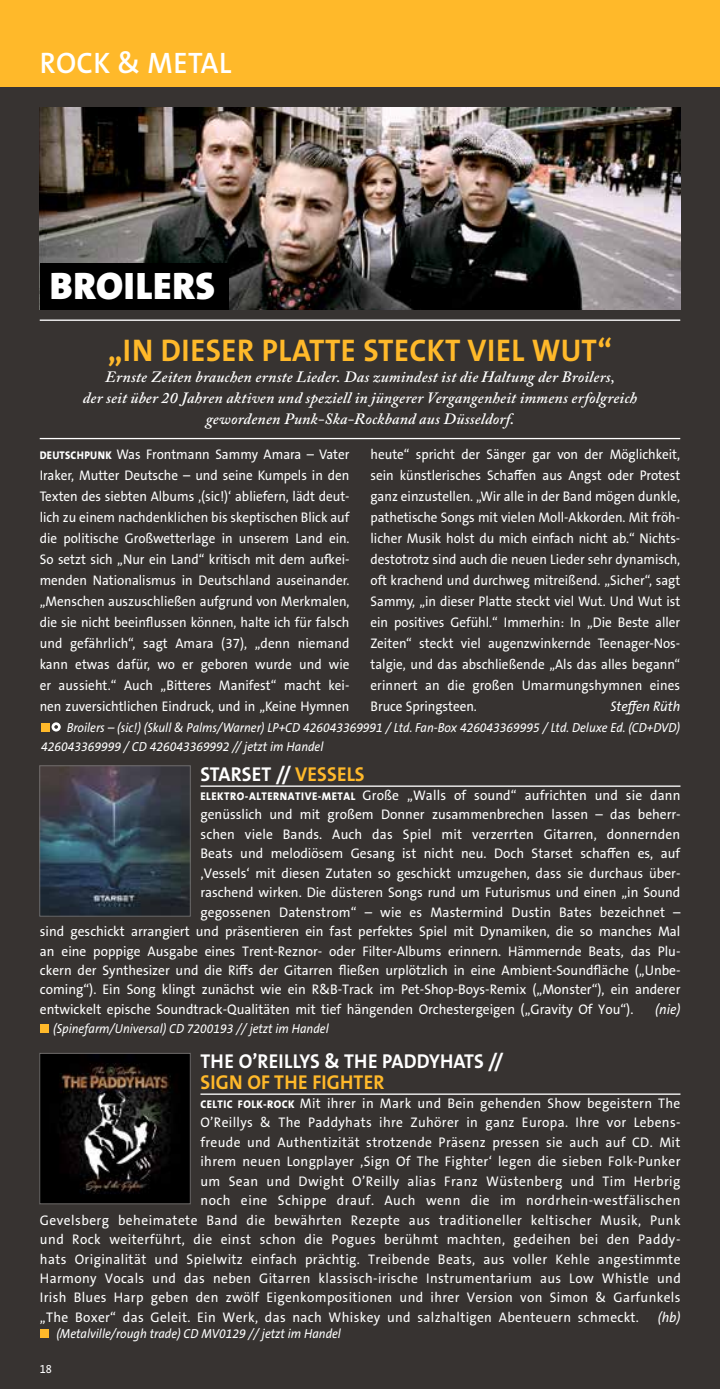
<style>
.page{position:relative;width:720px;height:1389px;background:#fff}
.page>*{position:absolute;margin:0;border:0;box-sizing:border-box;transform-origin:0 0}
.t1{font:900 38.5px "The Sans B Plus W9";letter-spacing:.015em;color:#fff}
.t2{font:700 31.5px "The Sans B Plus W7";letter-spacing:.015em;color:#ffb92a;scale:.96 1}
.t3{font:600 29.75px "The Sans B Plus W6";letter-spacing:.015em;color:#fff;scale:.96 1}
.t4{font:700 20.12px "The Sans B Plus W7";letter-spacing:.01em;color:#fff;scale:.96 1}
.t5{font:700 20.12px "The Sans B Plus W7";letter-spacing:.01em;color:#ffb92a;scale:.96 1}
.t6{font:italic 600 15.75px/21px "Adobe Caslon Pro";letter-spacing:.01em;color:#fff;text-align:center}
.t7{font:14px "The Sans B Plus W5 Plain";letter-spacing:.01em;color:#fff;scale:.96 1}
.t8{font:14px/21px "The Sans B Plus W5 Plain";letter-spacing:.01em;color:#fff;text-align:justify;scale:.94 1}
.t9{font:14px "The Sans B Plus W5 Plain";letter-spacing:.035em;color:#fff;scale:.96 1}
.t10{font:14px "The Sans B Plus W5 Plain";letter-spacing:.03em;color:#fff;scale:.96 1}
.t11{font:14px "The Sans B Plus W5 Plain";letter-spacing:.04em;color:#fff;scale:.96 1}
.t12{font:italic 14px "The Sans B Plus W5 Plain";color:#fff;scale:.96 1}
.t13{font:italic 13.12px/19.2px "The Sans B Plus W5 Plain";color:#fff;scale:.92 1}
.t14{font:12.25px "The Sans B Plus W5 Plain";color:#fff;scale:.9 1}
.t15{font:800 11.2px "The Sans B Plus W8";color:#fff;scale:.94 1}
.s1{color:#ffb92a}
.s2{font-family:"The Sans B Plus W8";font-weight:800;font-size:11.2px}
</style>
<div class="page">
<div style="left:0;top:0;width:719px;height:1389px;background:#373331"></div>
<div style="left:0;top:0;width:719px;height:87px;background:#ffb92a"></div>
<hr style="left:40px;top:320px;width:640px;height:1px;background:#fff">
<hr style="left:40px;top:438px;width:640px;height:1px;background:#fff">
<img style="left:40px;top:108px;width:640px;height:202px">
<div style="left:41px;top:723px;width:9px;height:9px;background:#ffb92a"></div>
<svg style="left:52px;top:722px;width:9px;height:10px"></svg>
<div style="left:40px;top:264px;width:188px;height:46px;background:#000"></div>
<hr style="left:200px;top:785px;width:480px;height:2px;background:#fff">
<div style="left:40px;top:1024px;width:9px;height:9px;background:#ffb92a"></div>
<hr style="left:200px;top:1093px;width:480px;height:2px;background:#fff">
<div style="left:40px;top:1329px;width:9px;height:9px;background:#ffb92a"></div>
<img style="left:41px;top:1055px;width:147px;height:147px">
<div style="left:39px;top:1053px;width:151px;height:151px;border:1px solid #6f6c6b"></div>
<img style="left:41px;top:768px;width:147px;height:146px">
<div style="left:39px;top:766px;width:151px;height:150px;border:1px solid #6f6c6b"></div>
<h3 class="t3" style="left:40px;top:44px;width:201px">ROCK &amp; METAL</h3>
<h3 class="t3" style="left:40px;top:44px;width:157px">NEUHEITEN</h3>
<h1 class="t1" style="left:50px;top:261px;width:166px">BROI LERS</h1>
<h2 class="t2" style="left:108px;top:330px;width:526px">„IN DIESER PLATTE STECKT VIEL WUT“</h2>
<p class="t6" style="left:83px;top:366px;width:555px">Ernste Zeiten brauchen ernste Lieder. Das zumindest ist die Haltung der Broilers,<br>der seit über 20 Jahren aktiven und speziell in jüngerer Vergangenheit immens erfolgreich gewordenen Punk-Ska-Rockband aus Düsseldorf.</p>
<p class="t8" style="left:40px;top:443px;width:331px;text-indent:77px">Was Frontmann Sammy Amara – Vater I raker, Mutter Deutsche – und seine Kumpels in den Texten des siebten Albums ‚(sic!)‘ abliefern, lädt deut&shy;lich zu einem nachdenklichen bis skeptischen Blick auf die politische Großwetterlage in unserem Land ein.<br>So setzt sich „N ur ein Land“ kritisch mit dem aufkei&shy;menden Nationalismus in Deutschland auseinander. „Menschen auszuschließen aufgrund von Merkmalen, die sie nicht beeinflussen können, halte ich für falsch und gefährlich“, sagt Amara (37), „denn niemand kann etwas dafür, wo er geboren wurde und wie er aussieht.“ Auch „Bitteres Manifest“ macht kei&shy;nen zuversichtlichen Eindruck, und in „Keine Hymnen</p>
<p class="t8" style="left:370px;top:443px;width:331px">heute“ spricht der Sänger gar von der Möglichkeit, sein künstlerisches Schaffen aus Angst oder Protest ganz einzustellen. „Wir alle in der Band mögen dunkle, pathetische Songs mit vielen Moll-Akkorden. Mit fröh&shy;licher Musik holst du mich einfach nicht ab.“ N ichts&shy;destotrotz sind auch die neuen Lieder sehr dynamisch, oft krachend und durchweg mitreißend. „Sicher“, sagt Sammy, „in dieser Platte steckt viel Wut. U nd Wut ist ein positives Gefühl.“ I mmerhin: I n „Die Beste aller Zeiten“ steckt viel augenzwinkernde Teenager-Nos&shy;talgie, und das abschließende „Als das alles begann“ erinnert an die großen U marmungshymnen eines Bruce Springsteen.</p>
<p class="t15" style="left:40px;top:448px;width:8px">DEUTSC</p>
<p class="t15" style="left:77px;top:448px;width:17px">HPUNK</p>
<p class="t12" style="left:610px;top:697px;width:74px">Steffen Rüth</p>
<p class="t13" style="left:41px;top:718px;width:695px;text-indent:26px">Broilers – (sic!) (Skull &amp; Palms/Warner) LP+CD 426043369991 / Ltd. Fan-Box 426043369995 / Ltd. Deluxe Ed. (CD+DVD)<br>426043369999 / CD 426043369992 // jetzt im Handel</p>
<h3 class="t4" style="left:200px;top:761px;width:171px">STARS ET // <span class="s1">VESS ELS</span></h3>
<p class="t7" style="left:200px;top:786px;width:501px"><span class="s2">ELEKTRO-ALTERNATIVE-METAL</span> Große „Walls of sound“ aufrichten und sie dann</p>
<p class="t7" style="left:200px;top:806px;width:501px">genüsslich und mit großem Donner zusammenbrechen lassen – das beherr-</p>
<p class="t7" style="left:200px;top:825px;width:501px">schen viele Bands. Auch das Spiel mit verzerrten Gitarren, donnernden</p>
<p class="t7" style="left:200px;top:845px;width:501px">Beats und melodiösem Gesang ist nicht neu. Doch Starset schaffen es, auf</p>
<p class="t7" style="left:200px;top:864px;width:501px">‚Vessels‘ mit diesen Zutaten so geschickt umzugehen, dass sie durchaus über-</p>
<p class="t7" style="left:200px;top:883px;width:501px">raschend wirken. Die düsteren Songs rund um Futurismus und einen „in Sound</p>
<p class="t7" style="left:200px;top:903px;width:501px">gegossenen Datenstrom“ – wie es Mastermind Dustin Bates bezeichnet –</p>
<p class="t7" style="left:40px;top:922px;width:668px">sind geschickt arrangiert und präsentieren ein fast perfektes Spiel mit Dynamiken, die so manches Mal</p>
<p class="t7" style="left:40px;top:942px;width:668px">an eine poppige Ausgabe eines Trent-Reznor- oder Filter-Albums erinnern. Hämmernde Beats, das Plu-</p>
<p class="t7" style="left:40px;top:961px;width:668px">ckern der Synthesizer und die Riffs der Gitarren fließen urplötzlich in eine Ambient-Soundfläche („U nbe-</p>
<p class="t7" style="left:40px;top:981px;width:668px">coming“). Ein Song klingt zunächst wie ein R&amp;B-Track im Pet-Shop-Boys-Remix („Monster“), ein anderer</p>
<p class="t7" style="left:40px;top:1000px;width:619px">entwickelt epische Soundtrack-Qualitäten mit tief hängenden Orchestergeigen („Gravity Of You“).</p>
<p class="t12" style="left:655px;top:1001px;width:28px">(nie)</p>
<p class="t13" style="left:53px;top:1019px;width:301px">(Spinefarm/Universal) CD 7200193 // jetzt im Handel</p>
<h3 class="t4" style="left:200px;top:1048px;width:203px">TH E O’REILLYS &amp; TH E PADDYHA</h3>
<h3 class="t4" style="left:464px;top:1048px;width:42px">TS //</h3>
<h3 class="t5" style="left:200px;top:1069px;width:188px">SIGN OF TH E FIGHTER</h3>
<p class="t7" style="left:200px;top:1094px;width:501px"><span class="s2">CELTIC FOLK-ROCK</span> Mit ihrer in Mark und Bein gehenden Show begeistern The</p>
<p class="t7" style="left:200px;top:1114px;width:501px">O’Reillys &amp; The Paddyhats ihre Zuhörer in ganz Europa. I hre vor Lebens-</p>
<p class="t7" style="left:200px;top:1133px;width:501px">freude und Authentizität strotzende Präsenz pressen sie auch auf CD. Mit</p>
<p class="t7" style="left:200px;top:1153px;width:501px">ihrem neuen Longplayer ‚Sign Of The Fighter‘ legen die sieben Folk-Punker</p>
<p class="t9" style="left:200px;top:1172px;width:501px">um Sean und Dwight O’Reilly alias Franz Wüstenberg und Tim Herbrig</p>
<p class="t11" style="left:200px;top:1191px;width:501px">noch eine Schippe drauf. Auch wenn die im nordrhein-westfälischen</p>
<p class="t9" style="left:40px;top:1211px;width:668px">Gevelsberg beheimatete Band die bewährten Rezepte aus traditioneller keltischer Musik, Punk</p>
<p class="t9" style="left:40px;top:1230px;width:668px">und Rock weiterführt, die einst schon die Pogues berühmt machten, gedeihen bei den Paddy-</p>
<p class="t10" style="left:40px;top:1250px;width:668px">hats Originalität und Spielwitz einfach prächtig. Treibende Beats, aus voller Kehle angestimmte</p>
<p class="t7" style="left:40px;top:1269px;width:668px">Harmony Vocals und das neben Gitarren klassisch-irische I nstrumentarium aus Low Whistle und</p>
<p class="t7" style="left:40px;top:1289px;width:668px">I rish Blues Harp geben den zwölf Eigenkompositionen und ihrer Version von Simon &amp; Garfunkels</p>
<p class="t7" style="left:40px;top:1308px;width:625px">„The Boxer“ das Geleit. Ein Werk, das nach Whiskey und salzhaltigen Abenteuern schmeckt.</p>
<p class="t12" style="left:657px;top:1309px;width:25px">(hb)</p>
<p class="t13" style="left:56px;top:1324px;width:311px">(Metalville/rough trade) CD MV0129 // jetzt im Handel</p>
<p class="t14" style="left:40px;top:1361px;width:15px">18</p>
</div>
